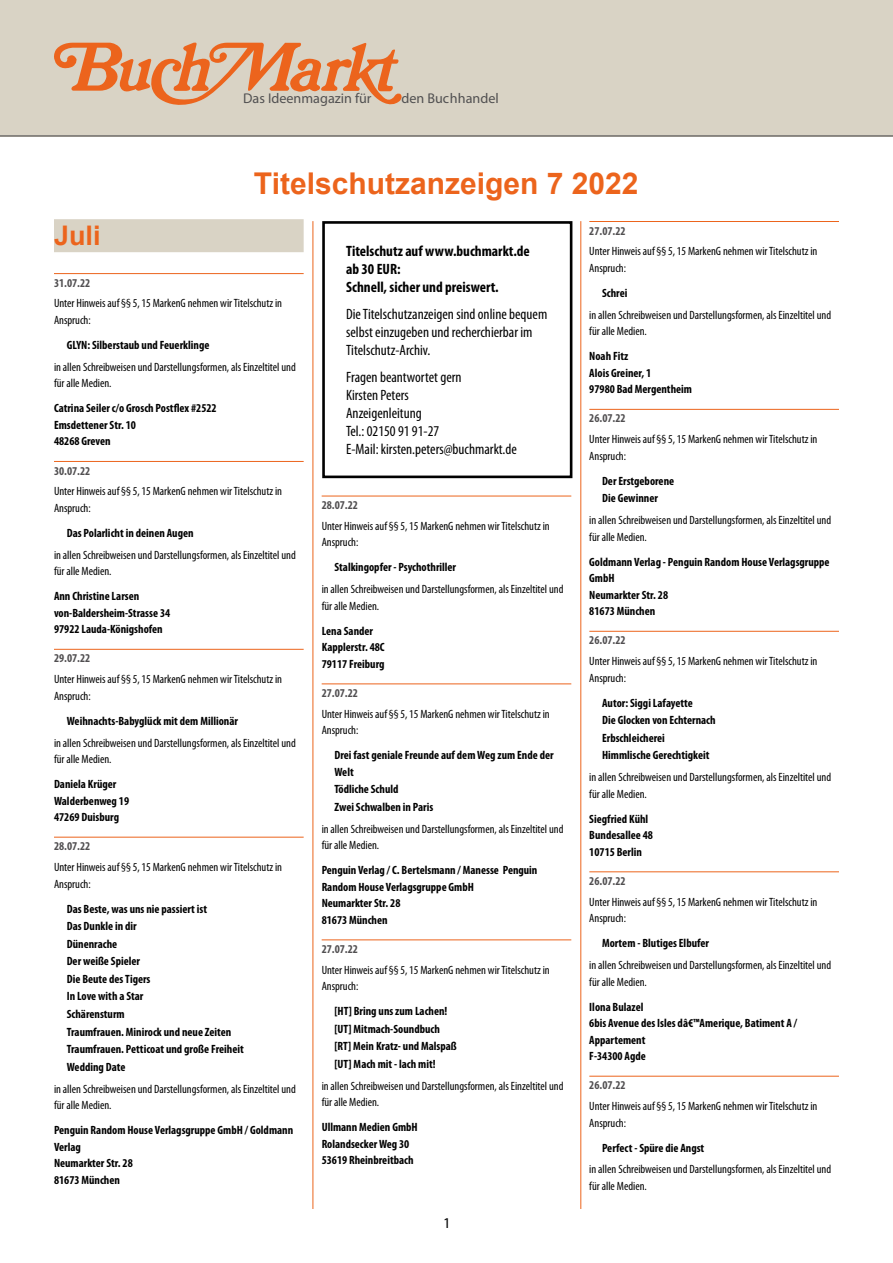
<style>
.page{position:relative;width:893px;height:1263px;background:#fff}
.page>*{position:absolute;margin:0;border:0;box-sizing:border-box;transform-origin:0 0}
.t1{font:700 30px "Arial";color:#ec641c}
.t2{font:700 27px "Arial";color:#ec641c}
.t3{font:condensed 15px/18px "Myriad Pro";color:#000}
.t4{font:700 condensed 15px/18px "Myriad Pro";color:#000}
.t5{font:15px "Myriad Pro";color:#000}
.t6{font:14.1px "Myriad Pro";color:#515051}
.t7{font:condensed 12px/16.5px "Myriad Pro";color:#000}
.t8{font:700 condensed 12px/16.5px "Myriad Pro";color:#000}
.t9{font:700 condensed 12px "Myriad Pro";color:#514f51}
</style>
<div class="page">
<div style="left:0;top:0;width:893px;height:136px;background:#d9d3c5"></div>
<hr style="left:313px;top:221px;width:1px;height:988px;background:#ec641c">
<hr style="left:580px;top:221px;width:1px;height:988px;background:#ec641c">
<hr style="left:0;top:135px;width:893px;height:2px;background:#514f51">
<svg style="left:54px;top:42px;width:348px;height:63px"></svg>
<div style="left:322px;top:221px;width:250px;height:257px;border:3px solid #000"></div>
<div style="left:54px;top:219px;width:250px;height:33px;background:#d9d3c5"></div>
<hr style="left:54px;top:273px;width:250px;height:1px;background:#ec641c">
<hr style="left:54px;top:461px;width:250px;height:1px;background:#ec641c">
<hr style="left:54px;top:649px;width:250px;height:1px;background:#ec641c">
<hr style="left:54px;top:837px;width:250px;height:1px;background:#ec641c">
<hr style="left:322px;top:496px;width:249px;height:1px;background:#ec641c">
<hr style="left:322px;top:683px;width:249px;height:1px;background:#ec641c">
<hr style="left:322px;top:939px;width:249px;height:1px;background:#ec641c">
<hr style="left:589px;top:221px;width:250px;height:1px;background:#ec641c">
<hr style="left:589px;top:409px;width:250px;height:1px;background:#ec641c">
<hr style="left:589px;top:631px;width:250px;height:1px;background:#ec641c">
<hr style="left:589px;top:871px;width:250px;height:1px;background:#ec641c">
<hr style="left:589px;top:1076px;width:250px;height:1px;background:#ec641c">
<p class="t6" style="left:243px;top:89px;width:130px">Das Ideenmagazin für</p>
<p class="t6" style="left:402px;top:89px;width:99px">den Buchhandel</p>
<h1 class="t1" style="left:254px;top:163px;width:386px">Titelschutzanzeigen 7 2022</h1>
<h2 class="t2" style="left:54px;top:216px;width:48px">Juli</h2>
<p class="t9" style="left:54px;top:275px;width:38px">31.07.22</p>
<p class="t7" style="left:54px;top:295px;width:230px">Unter Hinweis auf §§ 5, 15 MarkenG nehmen wir Titelschutz in<br>Anspruch:</p>
<p class="t8" style="left:67px;top:336px;width:144px">GLYN: Silberstaub und Feuerklinge</p>
<p class="t7" style="left:54px;top:358px;width:243px">in allen Schreibweisen und Darstellungsformen, als Einzeltitel und für alle Medien.</p>
<p class="t8" style="left:54px;top:400px;width:164px">Catrina Seiler c/o Grosch Postflex #2522<br>Emsdettener Str. 10<br>48268 Greven</p>
<p class="t9" style="left:54px;top:463px;width:38px">30.07.22</p>
<p class="t7" style="left:54px;top:483px;width:230px">Unter Hinweis auf §§ 5, 15 MarkenG nehmen wir Titelschutz in<br>Anspruch:</p>
<p class="t8" style="left:67px;top:524px;width:128px">Das Polarlicht in deinen Augen</p>
<p class="t7" style="left:54px;top:546px;width:243px">in allen Schreibweisen und Darstellungsformen, als Einzeltitel und für alle Medien.</p>
<p class="t8" style="left:54px;top:588px;width:118px">Ann Christine Larsen von-Baldersheim-Strasse 34<br>97922 Lauda-Königshofen</p>
<p class="t9" style="left:54px;top:651px;width:38px">29.07.22</p>
<p class="t7" style="left:54px;top:671px;width:230px">Unter Hinweis auf §§ 5, 15 MarkenG nehmen wir Titelschutz in<br>Anspruch:</p>
<p class="t8" style="left:67px;top:712px;width:173px">Weihnachts-Babyglück mit dem Millionär</p>
<p class="t7" style="left:54px;top:734px;width:243px">in allen Schreibweisen und Darstellungsformen, als Einzeltitel und für alle Medien.</p>
<p class="t8" style="left:54px;top:775px;width:77px">Daniela Krüger<br>Walderbenweg 19<br>47269 Duisburg</p>
<p class="t9" style="left:54px;top:839px;width:38px">28.07.22</p>
<p class="t7" style="left:54px;top:859px;width:230px">Unter Hinweis auf §§ 5, 15 MarkenG nehmen wir Titelschutz in<br>Anspruch:</p>
<p class="t8" style="left:67px;top:899px;width:179px;line-height:17.5px">Das Beste, was uns nie passiert ist<br>Das Dunkle in dir<br>Dünenrache<br>Der weiße Spieler<br>Die Beute des Tigers<br>In Love with a Star<br>Schärensturm<br>Traumfrauen. Minirock und neue Zeiten<br>Traumfrauen. Petticoat und große Freiheit<br>Wedding Date</p>
<p class="t7" style="left:54px;top:1080px;width:243px">in allen Schreibweisen und Darstellungsformen, als Einzeltitel und für alle Medien.</p>
<p class="t8" style="left:54px;top:1121px;width:241px">Penguin Random House Verlagsgruppe GmbH / Goldmann<br>Verlag<br>Neumarkter Str. 28<br>81673 München</p>
<p class="t4" style="left:346px;top:242px;width:185px">Titelschutz auf www.buchmarkt.de ab 30 EUR:<br>Schnell, sicher und preiswert.</p>
<p class="t3" style="left:346px;top:305px;width:203px">Die Titelschutzanzeigen sind online bequem selbst einzugeben und recherchierbar im<br>Titelschutz-Archiv.</p>
<p class="t3" style="left:346px;top:368px;width:172px">Fragen beantwortet gern<br>Kirsten Peters<br>Anzeigenleitung<br>Tel.: 02150 91 91-27<br>E-Mail: kirsten.peters@buchmarkt.de</p>
<p class="t9" style="left:322px;top:498px;width:38px">28.07.22</p>
<p class="t7" style="left:322px;top:517px;width:230px">Unter Hinweis auf §§ 5, 15 MarkenG nehmen wir Titelschutz in<br>Anspruch:</p>
<p class="t8" style="left:334px;top:559px;width:123px">Stalkingopfer - Psychothriller</p>
<p class="t7" style="left:322px;top:581px;width:243px">in allen Schreibweisen und Darstellungsformen, als Einzeltitel und für alle Medien.</p>
<p class="t8" style="left:322px;top:622px;width:65px">Lena Sander<br>Kapplerstr. 48C<br>79117 Freiburg</p>
<p class="t9" style="left:322px;top:685px;width:38px">27.07.22</p>
<p class="t7" style="left:322px;top:705px;width:230px">Unter Hinweis auf §§ 5, 15 MarkenG nehmen wir Titelschutz in<br>Anspruch:</p>
<p class="t8" style="left:334px;top:746px;width:221px;line-height:17.2px">Drei fast geniale Freunde auf dem Weg zum Ende der<br>Welt<br>Tödliche Schuld<br>Zwei Schwalben in Paris</p>
<p class="t7" style="left:322px;top:820px;width:243px">in allen Schreibweisen und Darstellungsformen, als Einzeltitel und für alle Medien.</p>
<p class="t8" style="left:322px;top:862px;width:217px">Penguin Verlag / C. Bertelsmann / Manesse Penguin<br>Random House Verlagsgruppe GmbH<br>Neumarkter Str. 28<br>81673 München</p>
<p class="t9" style="left:322px;top:941px;width:38px">27.07.22</p>
<p class="t7" style="left:322px;top:961px;width:230px">Unter Hinweis auf §§ 5, 15 MarkenG nehmen wir Titelschutz in<br>Anspruch:</p>
<p class="t8" style="left:334px;top:1002px;width:124px;line-height:17.5px">[HT] Bring uns zum Lachen! [UT] Mitmach-Soundbuch [RT] Mein Kratz- und Malspaß [UT] Mach mit - lach mit!</p>
<p class="t7" style="left:322px;top:1077px;width:243px">in allen Schreibweisen und Darstellungsformen, als Einzeltitel und für alle Medien.</p>
<p class="t8" style="left:322px;top:1119px;width:98px">Ullmann Medien GmbH<br>Rolandsecker Weg 30<br>53619 Rheinbreitbach</p>
<p class="t5" style="left:443px;top:1213px;width:9px">1</p>
<p class="t9" style="left:589px;top:223px;width:38px">27.07.22</p>
<p class="t7" style="left:589px;top:243px;width:230px">Unter Hinweis auf §§ 5, 15 MarkenG nehmen wir Titelschutz in<br>Anspruch:</p>
<p class="t8" style="left:602px;top:284px;width:27px">Schrei</p>
<p class="t7" style="left:589px;top:306px;width:243px">in allen Schreibweisen und Darstellungsformen, als Einzeltitel und für alle Medien.</p>
<p class="t8" style="left:589px;top:348px;width:104px">Noah Fitz<br>Alois Greiner, 1<br>97980 Bad Mergentheim</p>
<p class="t9" style="left:589px;top:411px;width:38px">26.07.22</p>
<p class="t7" style="left:589px;top:431px;width:230px">Unter Hinweis auf §§ 5, 15 MarkenG nehmen wir Titelschutz in<br>Anspruch:</p>
<p class="t8" style="left:602px;top:472px;width:74px;line-height:17.5px">Der Erstgeborene<br>Die Gewinner</p>
<p class="t7" style="left:589px;top:512px;width:243px">in allen Schreibweisen und Darstellungsformen, als Einzeltitel und für alle Medien.</p>
<p class="t8" style="left:589px;top:553px;width:242px">Goldmann Verlag - Penguin Random House Verlagsgruppe<br>GmbH<br>Neumarkter Str. 28<br>81673 München</p>
<p class="t9" style="left:589px;top:633px;width:38px">26.07.22</p>
<p class="t7" style="left:589px;top:653px;width:230px">Unter Hinweis auf §§ 5, 15 MarkenG nehmen wir Titelschutz in<br>Anspruch:</p>
<p class="t8" style="left:602px;top:694px;width:115px;line-height:17.5px">Autor: Siggi Lafayette<br>Die Glocken von Echternach<br>Erbschleicherei<br>Himmlische Gerechtigkeit</p>
<p class="t7" style="left:589px;top:769px;width:243px">in allen Schreibweisen und Darstellungsformen, als Einzeltitel und für alle Medien.</p>
<p class="t8" style="left:589px;top:810px;width:65px">Siegfried Kühl<br>Bundesallee 48<br>10715 Berlin</p>
<p class="t9" style="left:589px;top:873px;width:38px">26.07.22</p>
<p class="t7" style="left:589px;top:893px;width:230px">Unter Hinweis auf §§ 5, 15 MarkenG nehmen wir Titelschutz in<br>Anspruch:</p>
<p class="t8" style="left:602px;top:935px;width:108px">Mortem - Blutiges Elbufer</p>
<p class="t7" style="left:589px;top:957px;width:243px">in allen Schreibweisen und Darstellungsformen, als Einzeltitel und für alle Medien.</p>
<p class="t8" style="left:589px;top:998px;width:209px">Ilona Bulazel<br>6bis Avenue des Isles dâ€™Amerique, Batiment A /<br>Appartement<br>F-34300 Agde</p>
<p class="t9" style="left:589px;top:1078px;width:38px">26.07.22</p>
<p class="t7" style="left:589px;top:1098px;width:230px">Unter Hinweis auf §§ 5, 15 MarkenG nehmen wir Titelschutz in<br>Anspruch:</p>
<p class="t8" style="left:602px;top:1139px;width:104px">Perfect - Spüre die Angst</p>
<p class="t7" style="left:589px;top:1161px;width:243px">in allen Schreibweisen und Darstellungsformen, als Einzeltitel und für alle Medien.</p>
</div>
